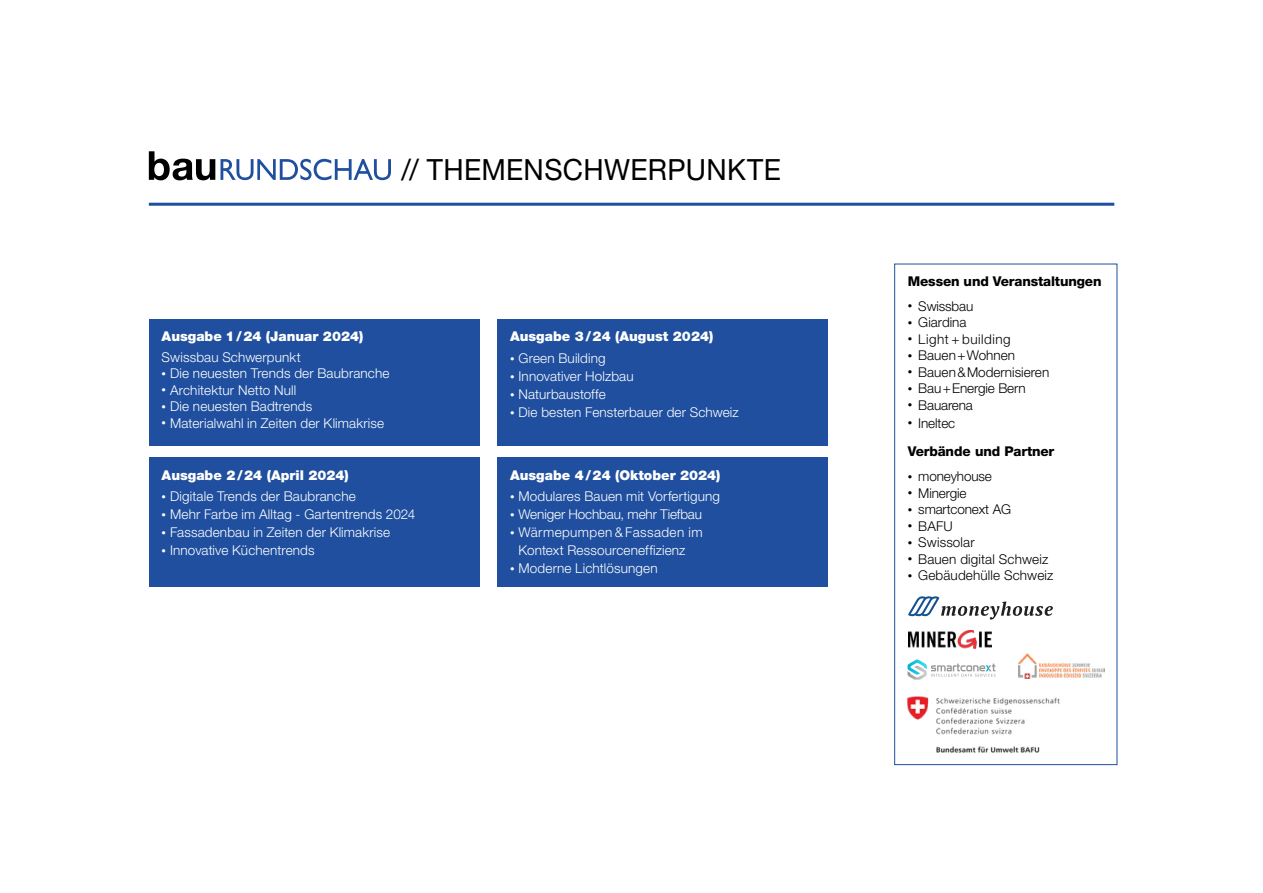
<style>
.page{position:relative;width:1263px;height:893px;background:#fff}
.page>*{position:absolute;margin:0;border:0;box-sizing:border-box;transform-origin:0 0}
.t1{font:29.25px "Helvetica Neue LT Std";letter-spacing:.015em;color:#000;scale:.96 1}
.t2{font:300 13.5px/18px "Helvetica Neue LT Std";letter-spacing:.01em;color:#fff}
.t3{font:300 13.5px "Helvetica Neue LT Std";color:#000}
.t4{font:900 13.5px "Helvetica Neue LT Std";color:#fff}
.t5{font:800 13.5px/28.5px "Helvetica Neue LT Std";letter-spacing:-.01em;color:#000}
.t6{font:300 13.5px "Helvetica Neue LT Std";letter-spacing:-.01em;color:#fff}
.t7{font:300 13.5px "Helvetica Neue LT Std";letter-spacing:.04em;color:#000}
.s1{font-size:9px}
.s2{font-weight:300;font-size:9px}
.s3{font-weight:300}
</style>
<div class="page">
<div style="left:894px;top:264px;width:223px;height:501px;border:1px solid #1f4f9e"></div>
<svg style="left:149px;top:151px;width:242px;height:29px"></svg>
<img style="left:908px;top:630px;width:83px;height:19px">
<img style="left:907px;top:680px;width:211px;height:86px">
<svg style="left:908px;top:596px;width:145px;height:23px"></svg>
<svg style="left:907px;top:659px;width:88px;height:21px"></svg>
<hr style="left:149px;top:203px;width:965px;height:3px;background:#1f4f9e">
<div style="left:149px;top:319px;width:330px;height:126px;background:#1f4f9e"></div>
<div style="left:497px;top:457px;width:331px;height:130px;background:#1f4f9e"></div>
<div style="left:497px;top:319px;width:331px;height:127px;background:#1f4f9e"></div>
<div style="left:149px;top:457px;width:330px;height:130px;background:#1f4f9e"></div>
<img style="left:1018px;top:654px;width:87px;height:24px">
<h1 class="t1" style="left:401px;top:152px;width:397px">// THEMENSCHWERPUNKTE</h1>
<p class="t4" style="left:162px;top:328px;width:203px">Ausgabe 1/24 (Januar 2024)</p>
<p class="t2" style="left:162px;top:347px;width:141px">Swissbau Schwerpunkt</p>
<p class="t2" style="left:162px;top:364px;width:229px"><span class="s1">•</span> Die neuesten Trends der Baubranche</p>
<p class="t2" style="left:162px;top:380px;width:136px"><span class="s1">•</span> Architektur Netto Null</p>
<p class="t2" style="left:162px;top:397px;width:152px"><span class="s1">•</span> Die neuesten Badtrends</p>
<p class="t2" style="left:162px;top:413px;width:224px"><span class="s1">•</span> Materialwahl in Zeiten der Klimakrise</p>
<p class="t4" style="left:510px;top:328px;width:205px">Ausgabe 3/24 (August 2024)</p>
<p class="t2" style="left:510px;top:349px;width:97px"><span class="s1">•</span> Green Building</p>
<p class="t2" style="left:510px;top:367px;width:125px"><span class="s1">•</span> Innovativer Holzbau</p>
<p class="t2" style="left:510px;top:385px;width:97px"><span class="s1">•</span> Naturbaustoffe</p>
<p class="t2" style="left:510px;top:403px;width:230px"><span class="s1">•</span> Die besten Fensterbauer der Schweiz</p>
<p class="t4" style="left:162px;top:467px;width:189px">Ausgabe 2/24 (April 2024)</p>
<p class="t2" style="left:162px;top:487px;width:196px"><span class="s1">•</span> Digitale Trends der Baubranche</p>
<p class="t2" style="left:162px;top:505px;width:255px"><span class="s1">•</span> Mehr Farbe im Alltag - Gartentrends 2024</p>
<p class="t2" style="left:162px;top:523px;width:230px"><span class="s1">•</span> Fassadenbau in Zeiten der Klimakrise</p>
<p class="t2" style="left:162px;top:541px;width:155px"><span class="s1">•</span> Innovative Küchentrends</p>
<p class="t4" style="left:510px;top:467px;width:212px">Ausgabe 4/24 (Oktober 2024)</p>
<p class="t2" style="left:510px;top:487px;width:212px"><span class="s1">•</span> Modulares Bauen mit Vorfertigung</p>
<p class="t6" style="left:510px;top:506px;width:193px"><span class="s1">•</span> Weniger Hochbau, mehr Tiefbau</p>
<p class="t2" style="left:518px;top:523px;width:186px;text-indent:-9px"><span class="s1">•</span> Wärmepumpen &amp; Fassaden im<br>Kontext Ressourceneffizienz</p>
<p class="t2" style="left:510px;top:559px;width:149px"><span class="s1">•</span> Moderne Lichtlösungen</p>
<p class="t5" style="left:908px;top:267px;width:195px">Messen und Veranstaltungen</p>
<p class="t3" style="left:908px;top:298px;width:67px"><span class="s1">•</span> Swissbau</p>
<p class="t3" style="left:908px;top:314px;width:60px"><span class="s1">•</span> Giardina</p>
<p class="t7" style="left:908px;top:331px;width:104px"><span class="s1">•</span> Light + building</p>
<p class="t3" style="left:908px;top:347px;width:109px"><span class="s1">•</span> Bauen+Wohnen</p>
<p class="t3" style="left:908px;top:364px;width:143px"><span class="s1">•</span> Bauen&amp;Modernisieren</p>
<p class="t3" style="left:908px;top:380px;width:119px"><span class="s1">•</span> Bau+Energie Bern</p>
<p class="t3" style="left:908px;top:397px;width:67px"><span class="s1">•</span> Bauarena</p>
<p class="t5" style="left:908px;top:409px;width:148px"><span class="s2">•</span> <span class="s3">Ineltec<br></span>Verbände und Partner</p>
<p class="t3" style="left:908px;top:468px;width:86px"><span class="s1">•</span> moneyhouse</p>
<p class="t3" style="left:908px;top:485px;width:60px"><span class="s1">•</span> Minergie</p>
<p class="t3" style="left:908px;top:501px;width:105px"><span class="s1">•</span> smartconext AG</p>
<p class="t3" style="left:908px;top:518px;width:46px"><span class="s1">•</span> BAFU</p>
<p class="t3" style="left:908px;top:534px;width:68px"><span class="s1">•</span> Swissolar</p>
<p class="t3" style="left:908px;top:551px;width:142px"><span class="s1">•</span> Bauen digital Schweiz</p>
<p class="t3" style="left:908px;top:567px;width:147px"><span class="s1">•</span> Gebäudehülle Schweiz</p>
</div>
